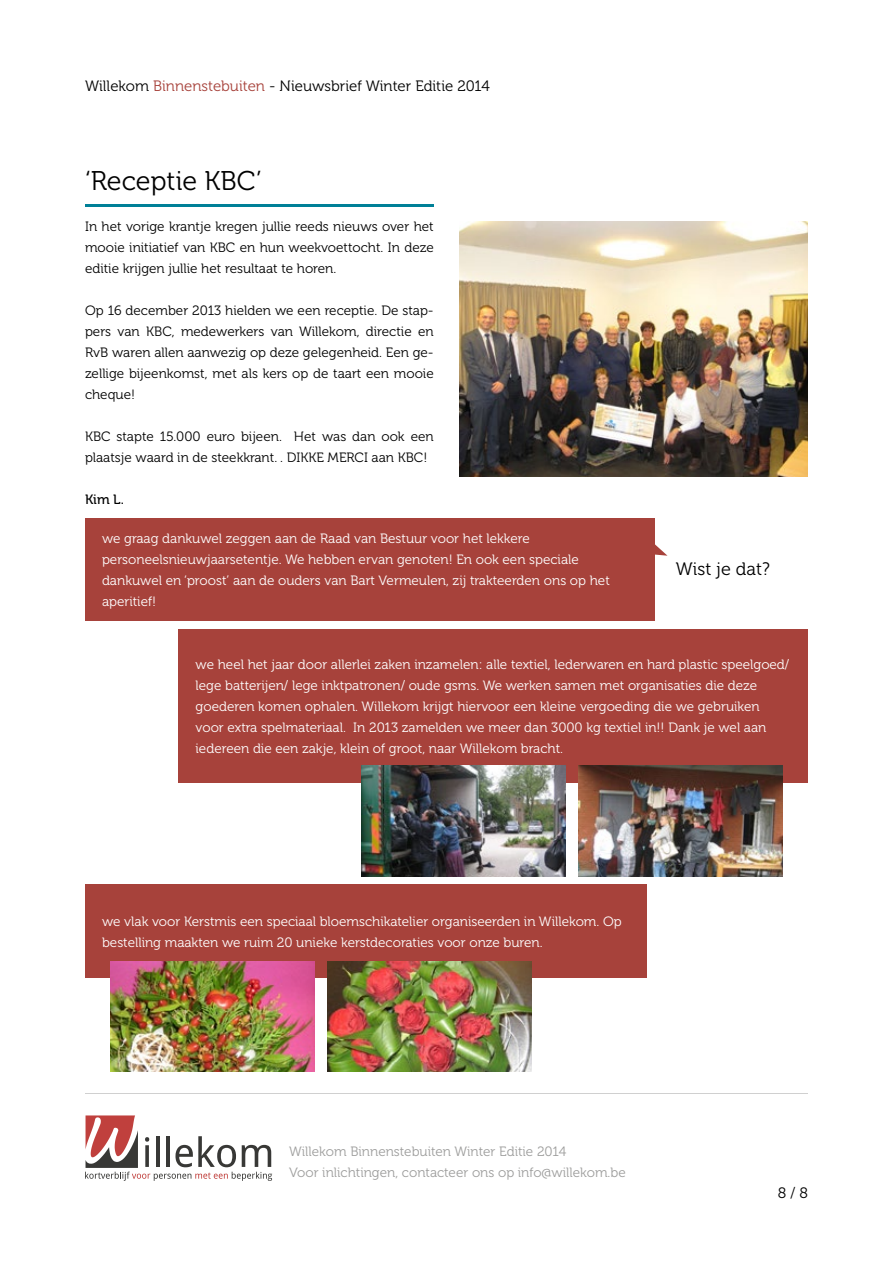
<style>
.page{position:relative;width:893px;height:1263px;background:#fff}
.page>*{position:absolute;margin:0;border:0;box-sizing:border-box;transform-origin:0 0}
.t1{font:27px "Museo 300";color:#000}
.t2{font:18px "Museo 300";color:#000}
.t3{font:15px "Museo 300";color:#000}
.t4{font:13.5px/21px "Museo 300";color:#fff}
.t5{font:13.5px/21px "Museo 300";color:#000;text-align:justify}
.t6{font:13.5px/21px "Museo 300";color:#9d9d9c}
.t7{font:13.5px "Museo 500";color:#000}
.s1{color:#a7423b}
</style>
<div class="page">
<img style="left:459px;top:221px;width:349px;height:255px">
<hr style="left:85px;top:204px;width:349px;height:2px;background:#008097">
<div style="left:85px;top:519px;width:570px;height:102px;background:#a7423b"></div>
<svg style="left:655px;top:544px;width:12px;height:12px"></svg>
<div style="left:85px;top:884px;width:561px;height:94px;background:#a7423b"></div>
<div style="left:179px;top:629px;width:629px;height:153px;background:#a7423b"></div>
<img style="left:578px;top:765px;width:204px;height:111px">
<img style="left:361px;top:765px;width:205px;height:111px">
<img style="left:327px;top:961px;width:204px;height:110px">
<img style="left:111px;top:961px;width:204px;height:110px">
<hr style="left:85px;top:1093px;width:723px;height:1px;background:#d0d0d0">
<svg style="left:85px;top:1115px;width:187px;height:66px"></svg>
<p class="t3" style="left:85px;top:77px;width:406px">Willekom <span class="s1">Binnenstebuiten</span> - Nieuwsbrief Winter Editie 2014</p>
<h1 class="t1" style="left:85px;top:166px;width:178px">‘Receptie KBC’</h1>
<p class="t5" style="left:85px;top:216px;width:350px">In het vorige krantje kregen jullie reeds nieuws over het mooie initiatief van KBC en hun weekvoettocht. In deze editie krijgen jullie het resultaat te horen.</p>
<p class="t5" style="left:85px;top:300px;width:350px">Op 16 december 2013 hielden we een receptie. De stap&shy;pers van KBC, medewerkers van Willekom, directie en RvB waren allen aanwezig op deze gelegenheid. Een ge&shy;zellige bijeenkomst, met als kers op de taart een mooie cheque!</p>
<p class="t5" style="left:85px;top:426px;width:350px">KBC stapte 15.000 euro bijeen. Het was dan ook een plaatsje waard in de steekkrant. . DIKKE MERCI aan KBC!</p>
<p class="t7" style="left:85px;top:492px;width:40px">Kim L.</p>
<p class="t4" style="left:102px;top:528px;width:509px">we graag dankuwel zeggen aan de Raad van Bestuur voor het lekkere personeelsnieuwjaarsetentje. We hebben ervan genoten! En ook een speciale dankuwel en ‘proost’ aan de ouders van Bart Vermeulen, zij trakteerden ons op het aperitief!</p>
<h2 class="t2" style="left:676px;top:559px;width:95px">Wist je dat?</h2>
<p class="t4" style="left:196px;top:654px;width:595px">we heel het jaar door allerlei zaken inzamelen: alle textiel, lederwaren en hard plastic speelgoed/ lege batterijen/ lege inktpatronen/ oude gsms. We werken samen met organisaties die deze goederen komen ophalen. Willekom krijgt hiervoor een kleine vergoeding die we gebruiken voor extra spelmateriaal. In 2013 zamelden we meer dan 3000 kg textiel in!! Dank je wel aan iedereen die een zakje, klein of groot, naar Willekom bracht.</p>
<p class="t4" style="left:102px;top:911px;width:521px">we vlak voor Kerstmis een speciaal bloemschikatelier organiseerden in Willekom. Op bestelling maakten we ruim 20 unieke kerstdecoraties voor onze buren.</p>
<p class="t6" style="left:289px;top:1141px;width:338px">Willekom Binnenstebuiten Winter Editie 2014<br>Voor inlichtingen, contacteer ons op info@willekom.be</p>
<p class="t3" style="left:778px;top:1185px;width:32px">8 / 8</p>
</div>
